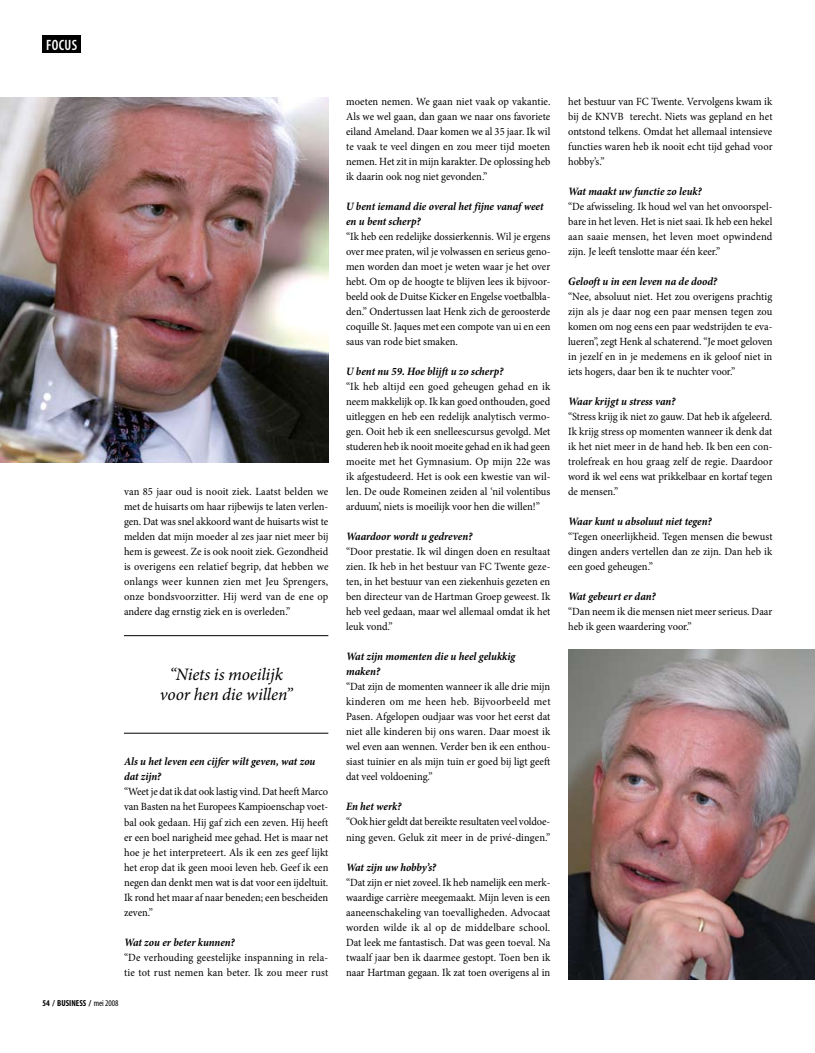
<style>
.page{position:relative;width:815px;height:1053px;background:#fff}
.page>*{position:absolute;margin:0;border:0;box-sizing:border-box;transform-origin:0 0}
.t1{font:italic 17.5px/20px "Minion Pro";letter-spacing:-.005em;color:#000;text-align:center}
.t2{font:600 condensed 15px "Myriad Pro";color:#fff;scale:.95 1}
.t3{font:italic 700 11.25px/15px "Minion Pro";color:#000;scale:.95 1}
.t4{font:italic 700 11.25px/15px "Minion Pro";color:#000;scale:.96 1}
.t5{font:11px/15px "Minion Pro";color:#000;text-align:justify;scale:.95 1}
.t6{font:700 condensed 8.75px "Myriad Pro";color:#000}
.s1{font-weight:400}
</style>
<div class="page">
<div style="left:43px;top:35px;width:38px;height:18px;background:#000"></div>
<img style="left:0;top:97px;width:328px;height:365px">
<img style="left:568px;top:649px;width:247px;height:330px">
<hr style="left:124px;top:635px;width:204px;height:1px;background:#000">
<hr style="left:124px;top:733px;width:204px;height:1px;background:#000">
<h2 class="t2" style="left:46px;top:36px;width:14px">FOCUS</h2>
<p class="t5" style="left:124px;top:484px;width:217px">van 85 jaar oud is nooit ziek. Laatst belden we met de huisarts om haar rijbewijs te laten verlen&shy;gen. Dat was snel akkoord want de huisarts wist te melden dat mijn moeder al zes jaar niet meer bij hem is geweest. Ze is ook nooit ziek. Gezondheid is overigens een relatief begrip, dat hebben we onlangs weer kunnen zien met Jeu Sprengers, onze bondsvoorzitter. Hij werd van de ene op andere dag ernstig ziek en is overleden.”</p>
<h1 class="t1" style="left:160px;top:664px;width:134px">“Niets is moeilijk voor hen die willen”</h1>
<p class="t3" style="left:124px;top:754px;width:203px">Als u het leven een cijfer wilt geven, wat zou dat zijn?</p>
<p class="t5" style="left:124px;top:784px;width:217px">“Weet je dat ik dat ook lastig vind. Dat heeft Marco van Basten na het Europees Kampioenschap voet&shy;bal ook gedaan. Hij gaf zich een zeven. Hij heeft er een boel narigheid mee gehad. Het is maar net hoe je het interpreteert. Als ik een zes geef lijkt het erop dat ik geen mooi leven heb. Geef ik een negen dan denkt men wat is dat voor een ijdeltuit.<br>Ik rond het maar af naar beneden; een bescheiden zeven.”</p>
<p class="t3" style="left:124px;top:934px;width:118px">Wat zou er beter kunnen?</p>
<p class="t5" style="left:124px;top:949px;width:217px">“De verhouding geestelijke inspanning in rela&shy;tie tot rust nemen kan beter. Ik zou meer rust</p>
<p class="t6" style="left:43px;top:997px;width:77px">54 / BUSINESS / <span class="s1">mei 2008</span></p>
<p class="t5" style="left:346px;top:94px;width:217px">moeten nemen. We gaan niet vaak op vakantie.<br>Als we wel gaan, dan gaan we naar ons favoriete eiland Ameland. Daar komen we al 35 jaar. Ik wil te vaak te veel dingen en zou meer tijd moeten nemen. Het zit in mijn karakter. De oplossing heb ik daarin ook nog niet gevonden.”</p>
<p class="t3" style="left:346px;top:199px;width:209px">U bent iemand die overal het fijne vanaf weet en u bent scherp?</p>
<p class="t5" style="left:346px;top:229px;width:217px">“Ik heb een redelijke dossierkennis. Wil je ergens over mee praten, wil je volwassen en serieus geno&shy;men worden dan moet je weten waar je het over hebt. Om op de hoogte te blijven lees ik bijvoor&shy;beeld ook de Duitse Kicker en Engelse voetbalbla&shy;den.” Ondertussen laat Henk zich de geroosterde coquille St. Jaques met een compote van ui en een saus van rode biet smaken.</p>
<p class="t3" style="left:346px;top:364px;width:167px">U bent nu 59. Hoe blijft u zo scherp?</p>
<p class="t5" style="left:346px;top:379px;width:217px">“Ik heb altijd een goed geheugen gehad en ik neem makkelijk op. Ik kan goed onthouden, goed uitleggen en heb een redelijk analytisch vermo&shy;gen. Ooit heb ik een snelleescursus gevolgd. Met studeren heb ik nooit moeite gehad en ik had geen moeite met het Gymnasium. Op mijn 22e was ik afgestudeerd. Het is ook een kwestie van wil&shy;len. De oude Romeinen zeiden al ‘nil volentibus arduum’, niets is moeilijk voor hen die willen!”</p>
<p class="t3" style="left:346px;top:529px;width:134px">Waardoor wordt u gedreven?</p>
<p class="t5" style="left:346px;top:544px;width:217px">“Door prestatie. Ik wil dingen doen en resultaat zien. Ik heb in het bestuur van FC Twente geze&shy;ten, in het bestuur van een ziekenhuis gezeten en ben directeur van de Hartman Groep geweest. Ik heb veel gedaan, maar wel allemaal omdat ik het leuk vond.”</p>
<p class="t4" style="left:346px;top:649px;width:178px">Wat zijn momenten die u heel gelukkig maken?</p>
<p class="t5" style="left:346px;top:679px;width:217px">“Dat zijn de momenten wanneer ik alle drie mijn kinderen om me heen heb. Bijvoorbeeld met Pasen. Afgelopen oudjaar was voor het eerst dat niet alle kinderen bij ons waren. Daar moest ik wel even aan wennen. Verder ben ik een enthou&shy;siast tuinier en als mijn tuin er goed bij ligt geeft dat veel voldoening.”</p>
<p class="t3" style="left:346px;top:799px;width:60px">En het werk?</p>
<p class="t5" style="left:346px;top:814px;width:217px">“Ook hier geldt dat bereikte resultaten veel voldoe&shy;ning geven. Geluk zit meer in de privé-dingen.”</p>
<p class="t3" style="left:346px;top:859px;width:96px">Wat zijn uw hobby’s?</p>
<p class="t5" style="left:346px;top:874px;width:217px">“Dat zijn er niet zoveel. Ik heb namelijk een merk&shy;waardige carrière meegemaakt. Mijn leven is een aaneenschakeling van toevalligheden. Advocaat worden wilde ik al op de middelbare school.<br>Dat leek me fantastisch. Dat was geen toeval. Na twaalf jaar ben ik daarmee gestopt. Toen ben ik naar Hartman gegaan. Ik zat toen overigens al in</p>
<p class="t5" style="left:568px;top:94px;width:217px">het bestuur van FC Twente. Vervolgens kwam ik bij de KNVB terecht. Niets was gepland en het ontstond telkens. Omdat het allemaal intensieve functies waren heb ik nooit echt tijd gehad voor hobby’s.”</p>
<p class="t3" style="left:568px;top:184px;width:142px">Wat maakt uw functie zo leuk?</p>
<p class="t5" style="left:568px;top:199px;width:217px">“De afwisseling. Ik houd wel van het onvoorspel&shy;bare in het leven. Het is niet saai. Ik heb een hekel aan saaie mensen, het leven moet opwindend zijn. Je leeft tenslotte maar één keer.”</p>
<p class="t3" style="left:568px;top:274px;width:158px">Gelooft u in een leven na de dood?</p>
<p class="t5" style="left:568px;top:289px;width:217px">“Nee, absoluut niet. Het zou overigens prachtig zijn als je daar nog een paar mensen tegen zou komen om nog eens een paar wedstrijden te eva&shy;lueren”, zegt Henk al schaterend. “Je moet geloven in jezelf en in je medemens en ik geloof niet in iets hogers, daar ben ik te nuchter voor.”</p>
<p class="t3" style="left:568px;top:394px;width:114px">Waar krijgt u stress van?</p>
<p class="t5" style="left:568px;top:409px;width:217px">“Stress krijg ik niet zo gauw. Dat heb ik afgeleerd.<br>Ik krijg stress op momenten wanneer ik denk dat ik het niet meer in de hand heb. Ik ben een con&shy;trolefreak en hou graag zelf de regie. Daardoor word ik wel eens wat prikkelbaar en kortaf tegen de mensen.”</p>
<p class="t3" style="left:568px;top:514px;width:153px">Waar kunt u absoluut niet tegen?</p>
<p class="t5" style="left:568px;top:529px;width:217px">“Tegen oneerlijkheid. Tegen mensen die bewust dingen anders vertellen dan ze zijn. Dan heb ik een goed geheugen.”</p>
<p class="t3" style="left:568px;top:589px;width:94px">Wat gebeurt er dan?</p>
<p class="t5" style="left:568px;top:604px;width:216px">“Dan neem ik die mensen niet meer serieus. Daar heb ik geen waardering voor.”</p>
</div>
